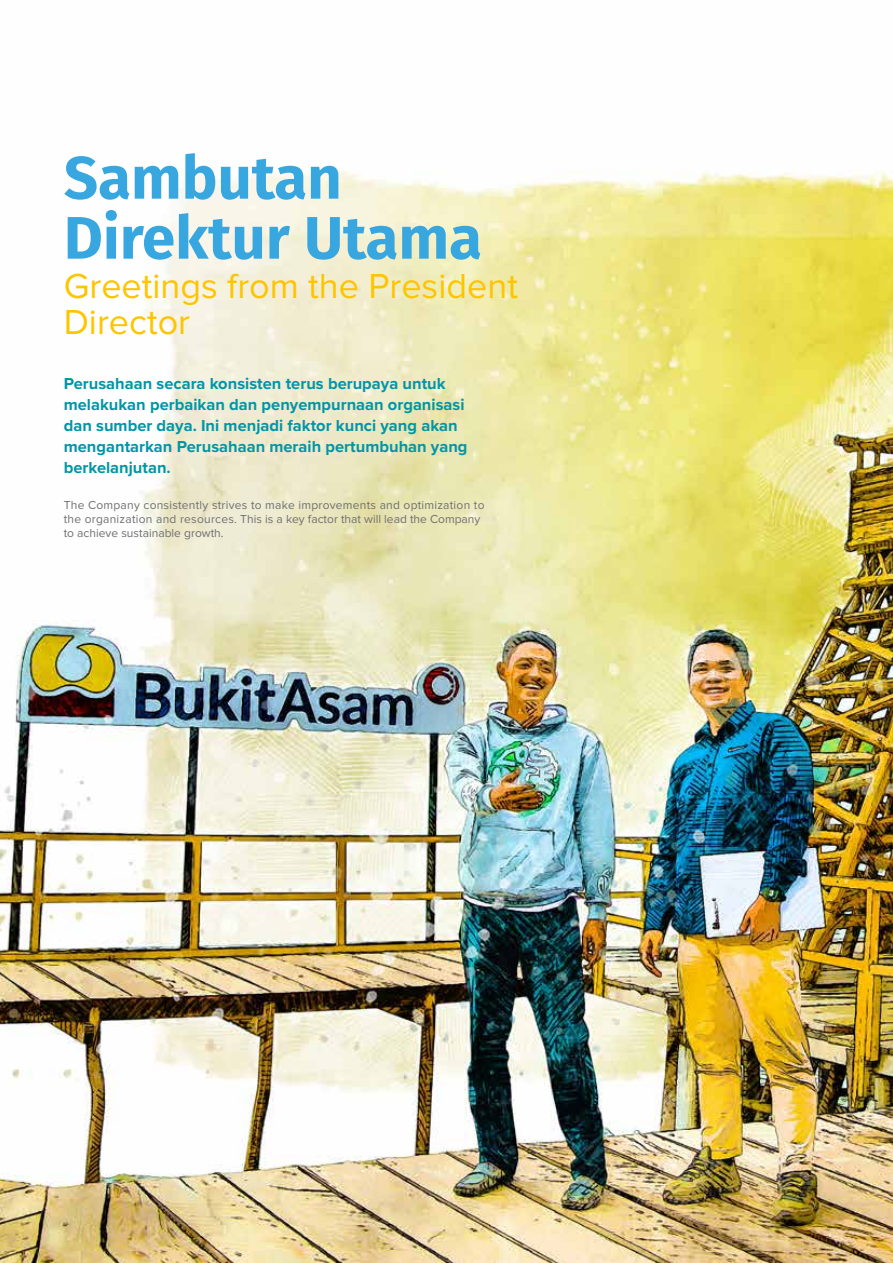
<style>
.page{position:relative;width:893px;height:1263px;background:#fff}
.page>*{position:absolute;margin:0;border:0;box-sizing:border-box;transform-origin:0 0}
.t1{font:700 60px/60px "Fira Sans";color:#38a7df}
.t2{font:36px/36px "Proxima Nova";color:#fdc500}
.t3{font:700 16.5px/21px "Proxima Nova";color:#0096a6}
.t4{font:12px/14.4px "Proxima Nova";letter-spacing:.02em;color:#706f6f}
</style>
<div class="page">
<img style="left:0;top:171px;width:893px;height:1092px">
<h1 class="t1" style="left:64px;top:144px;width:420px">Sambutan<br>Direktur Utama</h1>
<h2 class="t2" style="left:64px;top:269px;width:456px">Greetings from the President<br>Director</h2>
<p class="t3" style="left:64px;top:373px;width:405px">Perusahaan secara konsisten terus berupaya untuk melakukan perbaikan dan penyempurnaan organisasi dan sumber daya. Ini menjadi faktor kunci yang akan mengantarkan Perusahaan meraih pertumbuhan yang berkelanjutan.</p>
<p class="t4" style="left:64px;top:498px;width:422px">The Company consistently strives to make improvements and optimization to the organization and resources. This is a key factor that will lead the Company to achieve sustainable growth.</p>
</div>
